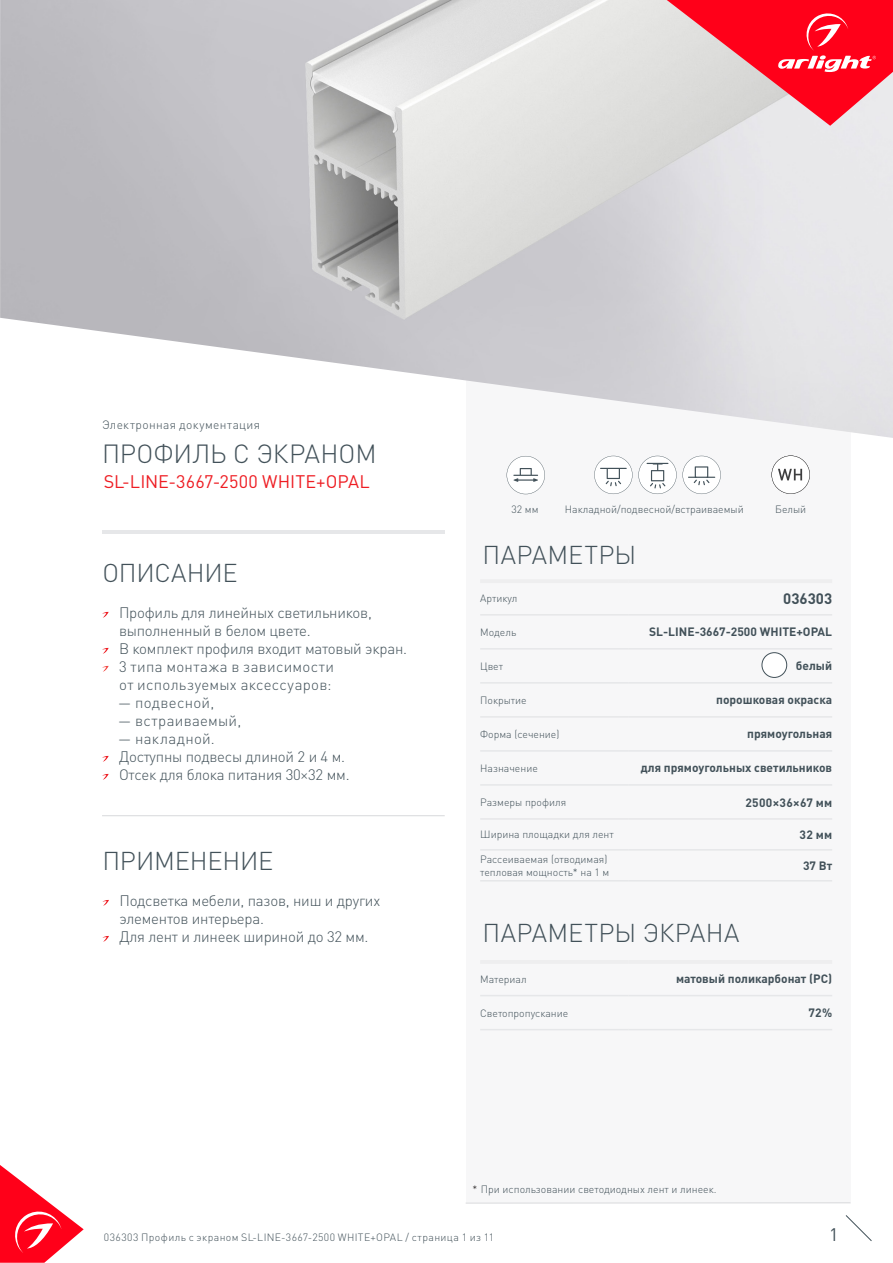
<style>
.page{position:relative;width:893px;height:1263px;background:#fff}
.page>*{position:absolute;margin:0;border:0;box-sizing:border-box;transform-origin:0 0}
.t1{font:300 25.95px "DIN Pro";letter-spacing:-.005em;color:#425159}
.t2{font:300 25.5px "DIN Pro";letter-spacing:-.005em;color:#425159}
.t3{font:300 25.5px "DIN Pro";letter-spacing:.02em;color:#425159}
.t4{font:300 25.5px "DIN Pro";letter-spacing:.015em;color:#425159}
.t5{font:18px "DIN Pro";letter-spacing:.01em;color:#ee1d23}
.t6{font:18px "DIN Pro";color:#425159}
.t7{font:300 15px/18px "DIN Pro";letter-spacing:-.015em;color:#425159}
.t8{font:300 15px/18px "DIN Pro";letter-spacing:.02em;color:#425159}
.t9{font:300 15px "DIN Pro";letter-spacing:.015em;color:#425159}
.t10{font:700 15px "DIN Pro";color:#425159}
.t11{font:700 12px "DIN Pro";color:#425159}
.t12{font:300 12px "DIN Pro";letter-spacing:.03em;color:#425159}
.t13{font:700 12px "DIN Pro";letter-spacing:.025em;color:#425159}
.t14{font:300 10.5px/12.6px "DIN Pro";color:#425159}
.t15{font:300 10.5px "DIN Pro";letter-spacing:.04em;color:#425159}
.s1{color:#231f20}
</style>
<div class="page">
<svg style="left:0;top:1165px;width:84px;height:98px"></svg>
<svg style="left:845px;top:1215px;width:27px;height:26px"></svg>
<div style="left:466px;top:250px;width:384px;height:953px;background:#f7f7f8"></div>
<img style="left:0;top:0;width:893px;height:438px">
<hr style="left:480px;top:579px;width:148px;height:4px;background:#eeeeef">
<hr style="left:628px;top:579px;width:204px;height:4px;background:#eeeeef">
<hr style="left:480px;top:614px;width:148px;height:1px;background:#e6e7e9">
<hr style="left:628px;top:614px;width:204px;height:1px;background:#e6e7e9">
<hr style="left:480px;top:648px;width:148px;height:2px;background:#e6e7e9">
<hr style="left:628px;top:648px;width:204px;height:2px;background:#e6e7e9">
<hr style="left:480px;top:682px;width:148px;height:2px;background:#e6e7e9">
<hr style="left:628px;top:682px;width:204px;height:2px;background:#e6e7e9">
<hr style="left:480px;top:716px;width:148px;height:2px;background:#e6e7e9">
<hr style="left:628px;top:716px;width:204px;height:2px;background:#e6e7e9">
<hr style="left:480px;top:750px;width:148px;height:2px;background:#e6e7e9">
<hr style="left:628px;top:750px;width:204px;height:2px;background:#e6e7e9">
<hr style="left:480px;top:784px;width:148px;height:2px;background:#e6e7e9">
<hr style="left:628px;top:784px;width:204px;height:2px;background:#e6e7e9">
<hr style="left:480px;top:818px;width:148px;height:2px;background:#e6e7e9">
<hr style="left:628px;top:818px;width:204px;height:2px;background:#e6e7e9">
<hr style="left:480px;top:849px;width:148px;height:2px;background:#e6e7e9">
<hr style="left:628px;top:849px;width:204px;height:2px;background:#e6e7e9">
<hr style="left:480px;top:880px;width:148px;height:1px;background:#e6e7e9">
<hr style="left:628px;top:880px;width:204px;height:1px;background:#e6e7e9">
<hr style="left:466px;top:1202px;width:384px;height:1px;background:#dcdddf">
<svg style="left:667px;top:0;width:226px;height:126px;background:#f16573"></svg>
<svg style="left:102px;top:900px;width:7px;height:6px"></svg>
<svg style="left:102px;top:936px;width:7px;height:6px"></svg>
<hr style="left:102px;top:815px;width:343px;height:1px;background:#dcdddf">
<svg style="left:507px;top:456px;width:38px;height:38px"></svg>
<svg style="left:594px;top:456px;width:38px;height:38px"></svg>
<svg style="left:102px;top:612px;width:7px;height:6px"></svg>
<svg style="left:102px;top:648px;width:7px;height:6px"></svg>
<svg style="left:102px;top:666px;width:7px;height:6px"></svg>
<svg style="left:102px;top:756px;width:7px;height:6px"></svg>
<svg style="left:102px;top:774px;width:7px;height:6px"></svg>
<svg style="left:772px;top:456px;width:38px;height:38px"></svg>
<div style="left:762px;top:653px;width:25px;height:24px;background:#fff;border-radius:50%"></div>
<div style="left:762px;top:652px;width:25px;height:26px;border:1px solid #425159;border-radius:50%"></div>
<svg style="left:638px;top:456px;width:83px;height:38px"></svg>
<hr style="left:102px;top:530px;width:342px;height:3px;background:#e6e7e9">
<hr style="left:480px;top:960px;width:148px;height:4px;background:#eeeeef">
<hr style="left:628px;top:960px;width:204px;height:4px;background:#eeeeef">
<hr style="left:480px;top:995px;width:148px;height:1px;background:#e6e7e9">
<hr style="left:628px;top:995px;width:204px;height:1px;background:#e6e7e9">
<hr style="left:480px;top:1029px;width:148px;height:1px;background:#e6e7e9">
<hr style="left:628px;top:1029px;width:204px;height:1px;background:#e6e7e9">
<p class="t12" style="left:102px;top:417px;width:160px">Электронная документация</p>
<p class="t1" style="left:102px;top:436px;width:276px">ПРОФИЛЬ С ЭКРАНОМ</p>
<p class="t5" style="left:104px;top:470px;width:267px">SL-LINE-3667-2500 WHITE+OPAL</p>
<p class="t2" style="left:102px;top:555px;width:137px">ОПИСАНИЕ</p>
<p class="t7" style="left:119px;top:602px;width:254px">Профиль для линейных светильников, выполненный в белом цвете.</p>
<p class="t7" style="left:119px;top:638px;width:290px">В комплект профиля входит матовый экран.</p>
<p class="t8" style="left:119px;top:656px;width:217px">3 типа монтажа в зависимости от используемых аксессуаров:</p>
<p class="t8" style="left:118px;top:692px;width:97px">— подвесной,</p>
<p class="t9" style="left:118px;top:710px;width:125px">— встраиваемый,</p>
<p class="t8" style="left:118px;top:728px;width:98px">— накладной.</p>
<p class="t7" style="left:119px;top:746px;width:228px">Доступны подвесы длиной 2 и 4 м.</p>
<p class="t7" style="left:119px;top:764px;width:232px">Отсек для блока питания 30×32 мм.</p>
<p class="t2" style="left:102px;top:843px;width:172px">ПРИМЕНЕНИЕ</p>
<p class="t7" style="left:119px;top:890px;width:262px">Подсветка мебели, пазов, ниш и других элементов интерьера.</p>
<p class="t7" style="left:119px;top:926px;width:251px">Для лент и линеек шириной до 32 мм.</p>
<p class="t14" style="left:511px;top:502px;width:29px">32 мм</p>
<p class="t14" style="left:565px;top:502px;width:180px">Накладной/подвесной/встраиваемый</p>
<p class="t14" style="left:775px;top:502px;width:33px">Белый</p>
<p class="t4" style="left:483px;top:537px;width:155px">ПАРАМЕТРЫ</p>
<p class="t14" style="left:480px;top:591px;width:39px">Артикул</p>
<p class="t10" style="left:783px;top:588px;width:50px">036303</p>
<p class="t14" style="left:480px;top:625px;width:38px">Модель</p>
<p class="t11" style="left:649px;top:624px;width:184px">SL-LINE-3667-2500 WHITE+OPAL</p>
<p class="t14" style="left:480px;top:659px;width:24px">Цвет</p>
<p class="t11" style="left:796px;top:658px;width:38px">белый</p>
<p class="t14" style="left:480px;top:693px;width:48px">Покрытие</p>
<p class="t11" style="left:716px;top:692px;width:117px">порошковая окраска</p>
<p class="t14" style="left:480px;top:727px;width:81px">Форма (сечение)</p>
<p class="t11" style="left:747px;top:726px;width:86px">прямоугольная</p>
<p class="t14" style="left:480px;top:761px;width:59px">Назначение</p>
<p class="t11" style="left:641px;top:760px;width:193px">для прямоугольных светильников</p>
<p class="t14" style="left:480px;top:795px;width:87px">Размеры профиля</p>
<p class="t13" style="left:745px;top:794px;width:88px">2500×36×67 мм</p>
<p class="t14" style="left:480px;top:828px;width:135px">Ширина площадки для лент</p>
<p class="t11" style="left:800px;top:826px;width:34px">32 мм</p>
<p class="t14" style="left:480px;top:852px;width:131px">Рассеиваемая (отводимая) тепловая мощность* на 1 м</p>
<p class="t11" style="left:803px;top:857px;width:31px">37 Вт</p>
<p class="t3" style="left:483px;top:915px;width:258px">ПАРАМЕТРЫ ЭКРАНА</p>
<p class="t14" style="left:480px;top:972px;width:48px">Материал</p>
<p class="t11" style="left:676px;top:971px;width:158px">матовый поликарбонат (PC)</p>
<p class="t14" style="left:480px;top:1006px;width:90px">Светопропускание</p>
<p class="t11" style="left:808px;top:1005px;width:25px">72%</p>
<p class="t14" style="left:472px;top:1183px;width:246px"><span class="s1">*</span> При использовании светодиодных лент и линеек.</p>
<p class="t15" style="left:104px;top:1230px;width:392px">036303 Профиль с экраном SL-LINE-3667-2500 WHITE+OPAL / страница 1 из 11</p>
<h3 class="t6" style="left:829px;top:1222px;width:11px">1</h3>
</div>
